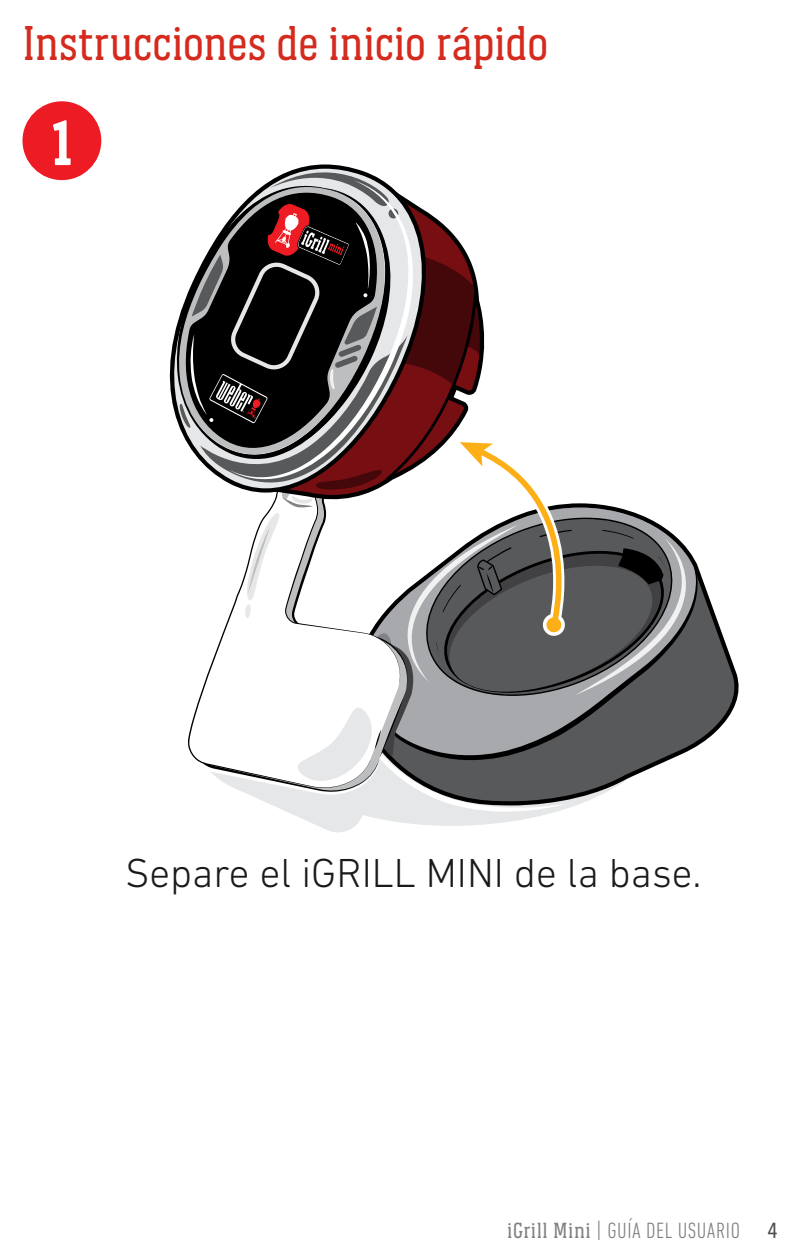
<style>
.page{position:relative;width:800px;height:1260px;background:#fff}
.page>*{position:absolute;margin:0;border:0;box-sizing:border-box;transform-origin:0 0}
.t1{font:700 65px "Weber Serif";color:#fff}
.t2{font:50px "Weber Serif";letter-spacing:-.015em;color:#d52b1e}
.t3{font:300 41.25px "DIN Next LT Pro";color:#1a1a1a}
.t4{font:300 condensed 22.5px "DIN Next LT Pro";letter-spacing:.025em;color:#808080}
.s1{font-family:"Weber Serif";font-weight:400;font-stretch:normal}
.s2{font-family:"Weber Serif";font-stretch:normal}
.s3{font-family:"Weber Serif";font-weight:400;font-stretch:normal;color:#4d4d4d}
</style>
<div class="page">
<div style="left:22px;top:101px;width:79px;height:79px;background:#ed1c24;border-radius:50%"></div>
<svg style="left:702px;top:578px;width:37px;height:165px"></svg>
<svg style="left:686px;top:551px;width:12px;height:201px;background:#636466"></svg>
<svg style="left:174px;top:318px;width:5px;height:108px"></svg>
<svg style="left:179px;top:164px;width:507px;height:669px"></svg>
<svg style="left:229px;top:181px;width:185px;height:300px;background:#57494a"></svg>
<p class="t2" style="left:22px;top:16px;width:528px">Instrucciones de inicio rápido</p>
<h1 class="t1" style="left:51px;top:106px;width:23px">1</h1>
<p class="t3" style="left:125px;top:849px;width:578px">Separe el iGRILL MINI de la base.</p>
<p class="t4" style="left:507px;top:1217px;width:272px"><span class="s1">iGrill Mini</span> <span class="s2">|</span> GUÍA DEL USUARIO <span class="s3">4</span></p>
</div>
